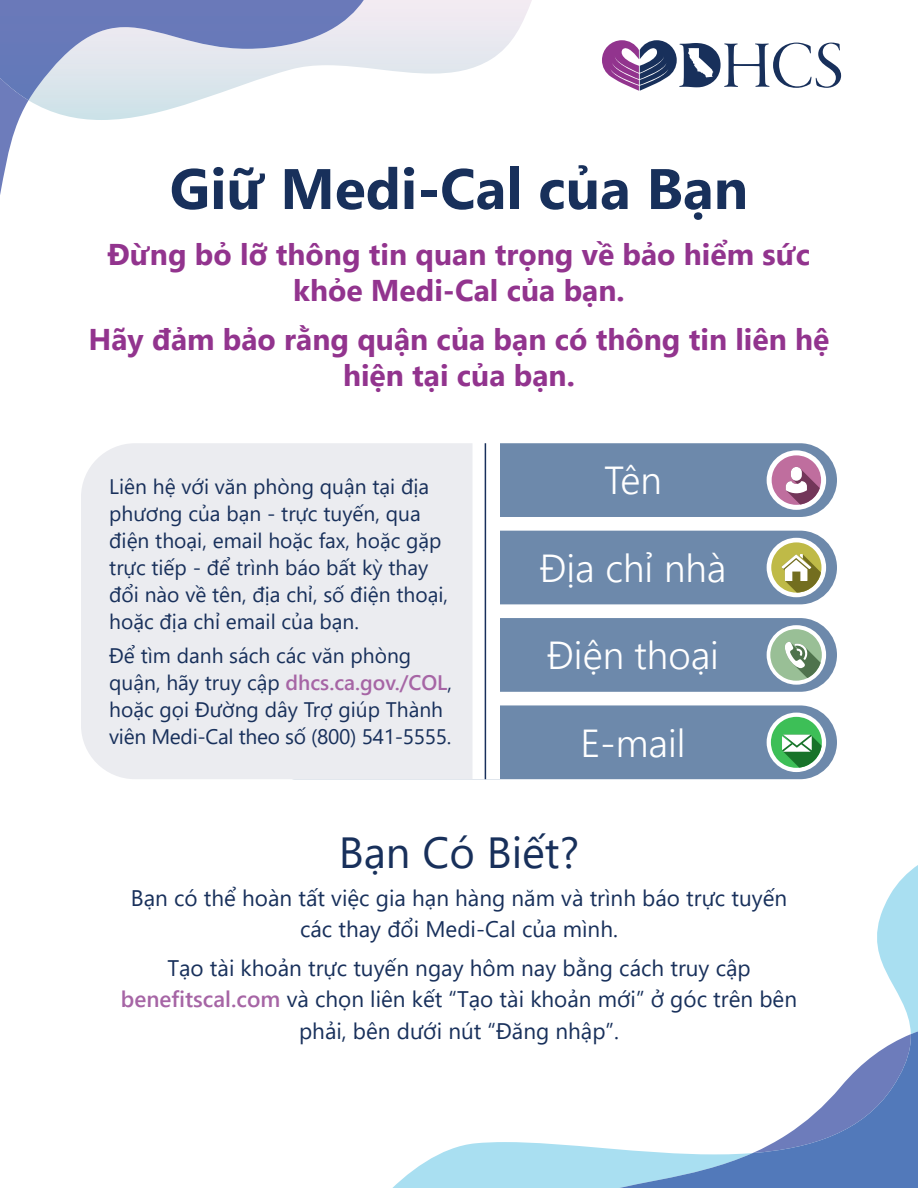
<style>
.page{position:relative;width:918px;height:1188px;background:#fff}
.page>*{position:absolute;margin:0;border:0;box-sizing:border-box;transform-origin:0 0}
.t1{font:700 57px "Segoe UI";color:#18305b}
.t2{font:43.5px "Segoe UI";color:#18305b}
.t3{font:300 39px "Segoe UI";color:#fff}
.t4{font:700 30px/36px "Segoe UI";color:#92348e;text-align:center}
.t5{font:22.5px/31.5px "Segoe UI";color:#18305b;text-align:center}
.t6{font:21px/27px "Segoe UI";color:#18305b}
.s1{font-weight:600;color:#a665a5}
</style>
<div class="page">
<div style="left:259px;top:531px;width:578px;height:73px;background:#6d89ab;border-radius:37px"></div>
<div style="left:767px;top:538px;width:59px;height:59px;background:#fff;border-radius:50%"></div>
<svg style="left:771px;top:542px;width:50px;height:51px"></svg>
<div style="left:259px;top:618px;width:578px;height:74px;background:#6d89ab;border-radius:37px"></div>
<div style="left:767px;top:625px;width:59px;height:60px;background:#fff;border-radius:50%"></div>
<svg style="left:770px;top:629px;width:52px;height:52px"></svg>
<div style="left:259px;top:443px;width:578px;height:74px;background:#6d89ab;border-radius:37px"></div>
<div style="left:767px;top:450px;width:59px;height:60px;background:#fff;border-radius:50%"></div>
<svg style="left:772px;top:455px;width:49px;height:50px"></svg>
<div style="left:259px;top:705px;width:578px;height:74px;background:#6d89ab;border-radius:37px"></div>
<div style="left:767px;top:713px;width:59px;height:59px;background:#fff;border-radius:50%"></div>
<svg style="left:771px;top:717px;width:51px;height:51px"></svg>
<svg style="left:392px;top:865px;width:526px;height:323px"></svg>
<svg style="left:574px;top:1023px;width:344px;height:165px"></svg>
<svg style="left:364px;top:0;width:168px;height:74px"></svg>
<svg style="left:0;top:0;width:364px;height:195px"></svg>
<svg style="left:602px;top:40px;width:239px;height:51px"></svg>
<div style="left:0;top:443px;width:500px;height:336px;background:#fff"></div>
<div style="left:81px;top:443px;width:391px;height:336px;background:#ebecf0"></div>
<hr style="left:485px;top:443px;width:1px;height:336px;background:#18305b">
<h1 class="t1" style="left:170px;top:135px;width:580px">Giữ Medi-Cal của Bạn</h1>
<p class="t4" style="left:108px;top:234px;width:704px">Đừng bỏ lỡ thông tin quan trọng về bảo hiểm sức khỏe Medi-Cal của bạn.</p>
<p class="t4" style="left:89px;top:319px;width:742px">Hãy đảm bảo rằng quận của bạn có thông tin liên hệ hiện tại của bạn.</p>
<p class="t6" style="left:109px;top:471px;width:340px">Liên hệ với văn phòng quận tại địa phương của bạn - trực tuyến, qua điện thoại, email hoặc fax, hoặc gặp trực tiếp - để trình báo bất kỳ thay đổi nào về tên, địa chỉ, số điện thoại, hoặc địa chỉ email của bạn.</p>
<p class="t6" style="left:109px;top:640px;width:344px">Để tìm danh sách các văn phòng quận, hãy truy cập <span class="s1">dhcs.ca.gov./COL</span>, hoặc gọi Đường dây Trợ giúp Thành viên Medi-Cal theo số (800) 541-5555.</p>
<p class="t3" style="left:604px;top:444px;width:59px">Tên</p>
<p class="t3" style="left:540px;top:531px;width:188px">Địa chỉ nhà</p>
<p class="t3" style="left:547px;top:619px;width:173px">Điện thoại</p>
<p class="t3" style="left:581px;top:706px;width:106px">E-mail</p>
<p class="t2" style="left:339px;top:811px;width:242px">Bạn Có Biết?</p>
<p class="t5" style="left:131px;top:880px;width:658px">Bạn có thể hoàn tất việc gia hạn hàng năm và trình báo trực tuyến các thay đổi Medi-Cal của mình.</p>
<p class="t5" style="left:121px;top:950px;width:678px">Tạo tài khoản trực tuyến ngay hôm nay bằng cách truy cập <span class="s1">benefitscal.com</span> và chọn liên kết “Tạo tài khoản mới” ở góc trên bên phải, bên dưới nút “Đăng nhập”.</p>
</div>
